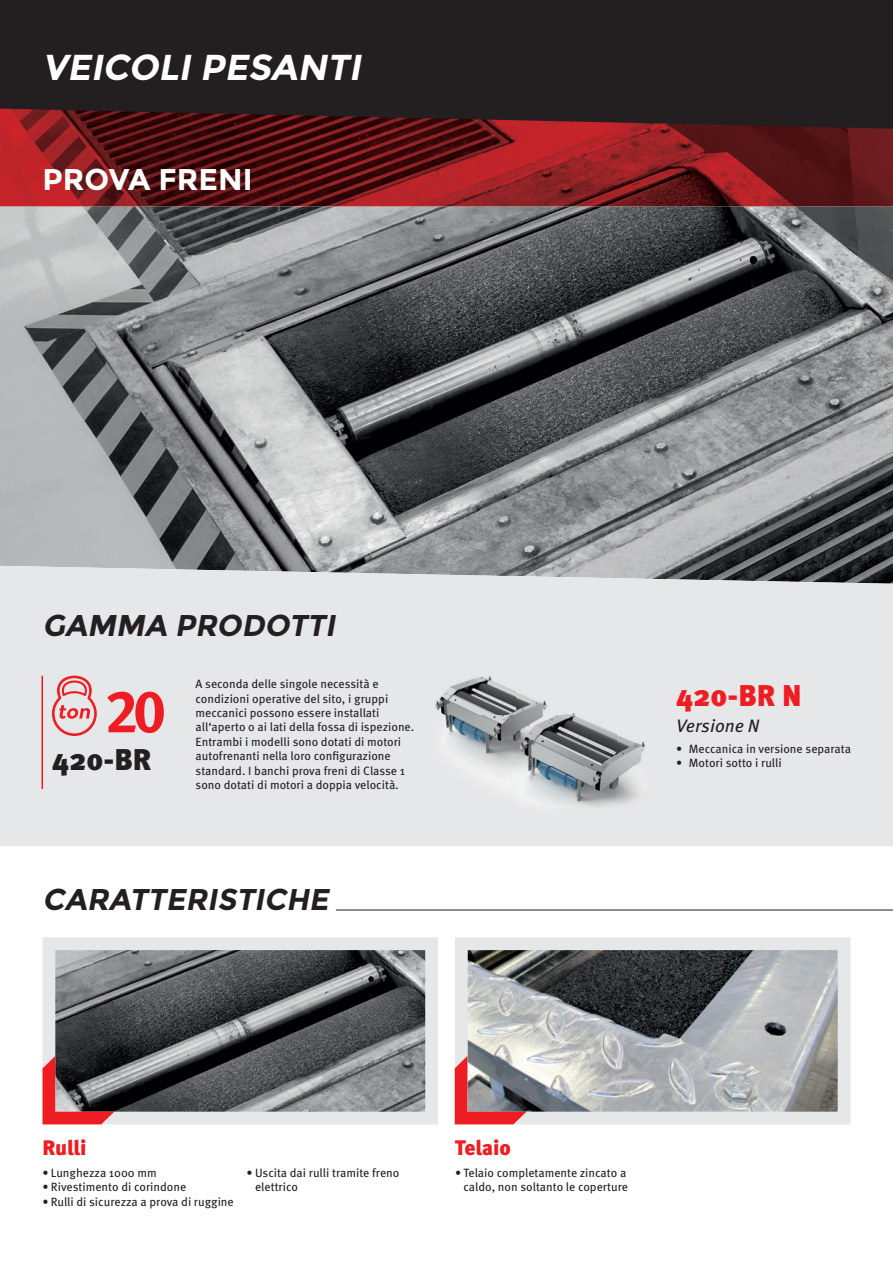
<style>
.page{position:relative;width:893px;height:1263px;background:#fff}
.page>*{position:absolute;margin:0;border:0;box-sizing:border-box;transform-origin:0 0}
.t1{font:60px "Meta Bold LF";color:#ee1d23}
.t2{font:italic 700 36px "Montserrat";color:#fff}
.t3{font:italic 700 30px "Montserrat";color:#231f20}
.t4{font:700 30px "Montserrat";color:#fff}
.t5{font:900 30px "Meta Pro";color:#ee1d23}
.t6{font:900 30px "Meta Pro";color:#231f20}
.t7{font:900 21px "Meta Pro";color:#ee1d23}
.t8{font:italic 18px "Meta Pro";color:#231f20}
.t9{font:12px/14.4px "Meta Pro";color:#231f20}
</style>
<div class="page">
<img style="left:0;top:206px;width:893px;height:360px">
<img style="left:0;top:129px;width:525px;height:77px">
<img style="left:525px;top:129px;width:368px;height:77px">
<div style="left:0;top:566px;width:893px;height:280px;background:#e6e7e9"></div>
<img style="left:417px;top:666px;width:249px;height:150px">
<img style="left:469px;top:951px;width:367px;height:159px">
<img style="left:57px;top:951px;width:367px;height:159px">
<div style="left:455px;top:937px;width:395px;height:187px;border:13px solid #e6e7e9"></div>
<div style="left:43px;top:937px;width:395px;height:187px;border:13px solid #e6e7e9"></div>
<hr style="left:42px;top:676px;width:1px;height:113px;background:#ee1d23">
<svg style="left:43px;top:1056px;width:71px;height:68px;background:#814548"></svg>
<svg style="left:455px;top:1056px;width:71px;height:68px;background:#a46a6f"></svg>
<svg style="left:0;top:0;width:893px;height:129px;background:#281e1f"></svg>
<hr style="left:336px;top:910px;width:557px;height:1px;background:#231f20">
<svg style="left:52px;top:676px;width:45px;height:60px;background:#e8afb2"></svg>
<p class="t2" style="left:43px;top:46px;width:327px">VEICOLIPESANTI</p>
<p class="t4" style="left:43px;top:161px;width:211px">PROVA FRENI</p>
<p class="t3" style="left:43px;top:608px;width:300px">GAMMA PRODOTTI</p>
<p class="t1" style="left:105px;top:673px;width:63px">20</p>
<p class="t6" style="left:52px;top:740px;width:101px">420-BR</p>
<p class="t9" style="left:196px;top:677px;width:220px">A seconda delle singole necessità e condizioni operative del sito, i gruppi meccanici possono essere installati all‘aperto o ai lati della fossa di ispezione.<br>Entrambi i modelli sono dotati di motori autofrenanti nella loro configurazione standard. I banchi prova freni di Classe 1 sono dotati di motori a doppia velocità.</p>
<p class="t3" style="left:43px;top:881px;width:294px">CARATTERISTICHE</p>
<p class="t5" style="left:676px;top:676px;width:127px">420-BR N</p>
<p class="t8" style="left:676px;top:715px;width:85px">Versione N</p>
<p class="t9" style="left:676px;top:742px;width:176px">• Meccanica in versione separata</p>
<p class="t9" style="left:676px;top:756px;width:107px">• Motori sotto i rulli</p>
<p class="t7" style="left:42px;top:1134px;width:46px">Rulli</p>
<p class="t7" style="left:455px;top:1134px;width:58px">Telaio</p>
<p class="t9" style="left:42px;top:1166px;width:116px">• Lunghezza 1000 mm</p>
<p class="t9" style="left:42px;top:1180px;width:145px">• Rivestimento di corindone</p>
<p class="t9" style="left:42px;top:1195px;width:193px">• Rulli di sicurezza a prova di ruggine</p>
<p class="t9" style="left:255px;top:1166px;width:146px;text-indent:-9px">• Uscita dai rulli tramite freno elettrico</p>
<p class="t9" style="left:455px;top:1166px;width:175px;text-align:right">• Telaio completamente zincato a caldo, non soltanto le coperture</p>
</div>
